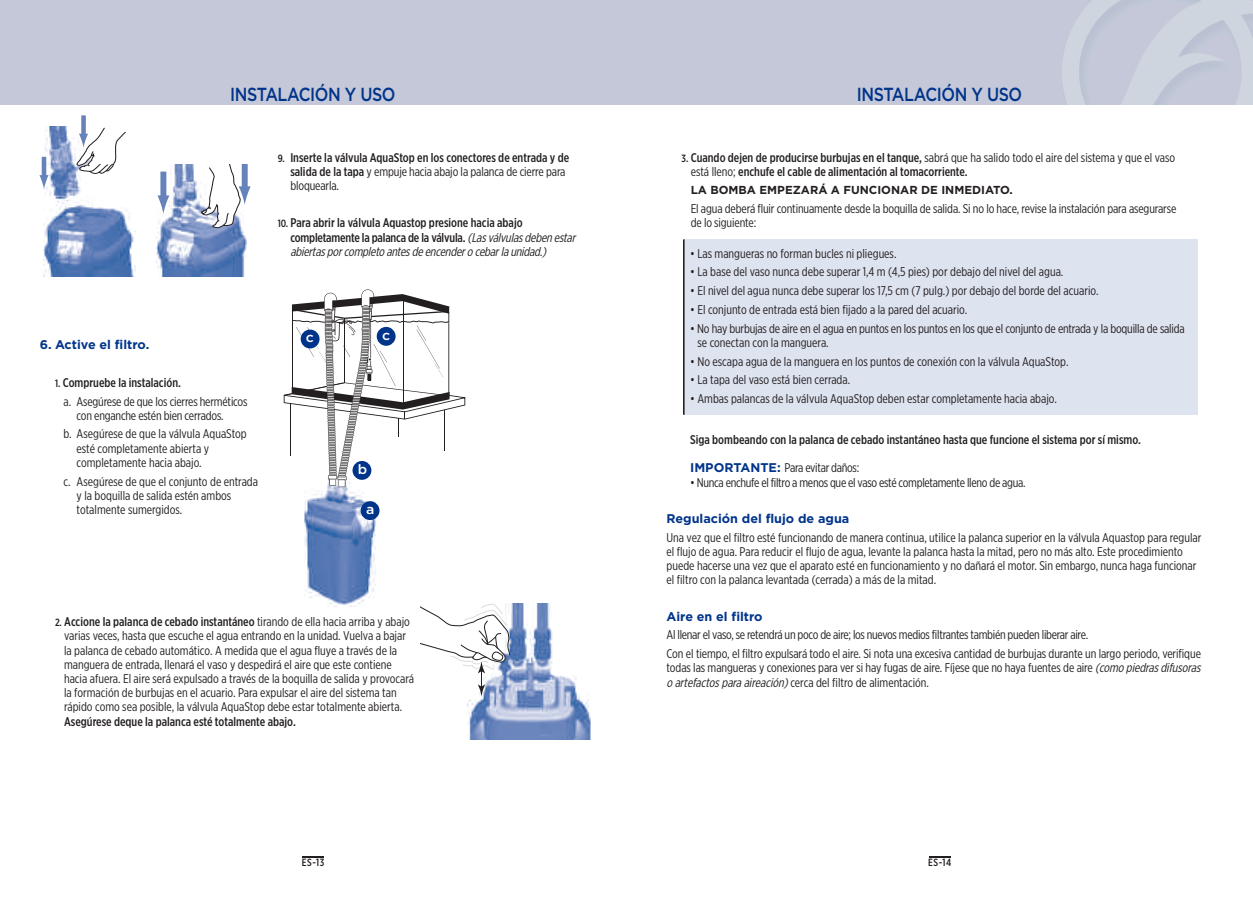
<style>
.page{position:relative;width:1253px;height:897px;background:#fff}
.page>*{position:absolute;margin:0;border:0;box-sizing:border-box;transform-origin:0 0}
.t1{font:500 18.9px "Gotham";letter-spacing:-.025em;color:#00348a;scale:.85 1}
.t2{font:500 13.5px "Gotham";color:#fff;scale:1.05 1}
.t3{font:12.6px/14.1px "Gotham X Narrow";color:#231f20}
.t4{font:500 12.6px/14.2px "Gotham X Narrow";color:#231f20}
.t5{font:12.6px/18.8px "Gotham X Narrow";letter-spacing:-.02em;color:#231f20}
.t6{font:12.6px "Gotham X Narrow";letter-spacing:-.025em;color:#231f20}
.t7{font:700 12.6px "Gotham";color:#00348a}
.t8{font:700 11.55px "Gotham";color:#231f20}
.t9{font:500 10.5px "Gotham X Narrow";letter-spacing:.05em;color:#231f20}
.s1{font-size:10.5px}
.s2{font-weight:400}
.s3{font-weight:400;font-style:italic}
.s4{font-weight:500;font-size:10.5px}
.s5{font-weight:500}
.s6{font-family:"Gotham";font-weight:700;color:#00348a}
.s7{font-style:italic}
</style>
<div class="page">
<hr style="left:929px;top:855px;width:21px;height:2px;background:#231f20">
<hr style="left:302px;top:855px;width:21px;height:2px;background:#231f20">
<img style="left:44px;top:126px;width:92px;height:150px">
<svg style="left:39px;top:157px;width:10px;height:32px"></svg>
<svg style="left:77px;top:115px;width:49px;height:59px"></svg>
<img style="left:156px;top:164px;width:90px;height:112px">
<svg style="left:157px;top:171px;width:12px;height:43px"></svg>
<svg style="left:201px;top:164px;width:50px;height:64px"></svg>
<img style="left:304px;top:487px;width:74px;height:119px">
<svg style="left:284px;top:289px;width:181px;height:198px"></svg>
<img style="left:468px;top:603px;width:123px;height:136px">
<svg style="left:420px;top:603px;width:90px;height:93px"></svg>
<div style="left:301px;top:329px;width:18px;height:19px;background:#00348a;border-radius:50%"></div>
<div style="left:377px;top:327px;width:19px;height:19px;background:#00348a;border-radius:50%"></div>
<div style="left:352px;top:461px;width:19px;height:19px;background:#00348a;border-radius:50%"></div>
<div style="left:361px;top:501px;width:18px;height:19px;background:#00348a;border-radius:50%"></div>
<div style="left:684px;top:239px;width:513px;height:176px;background:#dee3f0"></div>
<hr style="left:683px;top:239px;width:1px;height:176px;background:#231f20">
<h1 class="t1" style="left:230px;top:83px;width:196px">INSTALACIÓN Y USO</h1>
<p class="t4" style="left:290px;top:151px;width:280px;text-indent:-13px"><span class="s1">9.</span> Inserte la válvula AquaStop en los conectores de entrada y de salida de la tapa <span class="s2">y empuje hacia abajo la palanca de cierre para bloquearla.</span></p>
<p class="t4" style="left:290px;top:217px;width:289px;text-indent:-13px"><span class="s1">10.</span> Para abrir la válvula Aquastop presione hacia abajo completamente la palanca de la válvula. <span class="s3">(Lasválvulasdeben estar abiertasporcompleto antesde encendero cebarla unidad.)</span></p>
<p class="t7" style="left:40px;top:337px;width:111px">6. Active el filtro.</p>
<p class="t3" style="left:64px;top:374px;width:185px;line-height:18.8px;text-indent:-9px"><span class="s4">1.</span> <span class="s5">Compruebe la instalación.<br></span>a. Asegúrese de que los cierres herméticos</p>
<p class="t3" style="left:64px;top:407px;width:185px;line-height:18.8px;text-indent:13px">con enganche estén bien cerrados.<br>b. Asegúrese de que la válvula AquaStop</p>
<p class="t3" style="left:77px;top:442px;width:134px">esté completamente abierta y completamente hacia abajo.</p>
<p class="t3" style="left:77px;top:475px;width:183px;text-indent:-13px">c. Asegúrese de que el conjunto de entrada y la boquilla de salida estén ambos totalmente sumergidos.</p>
<p class="t2" style="left:306px;top:329px;width:9px">c</p>
<p class="t2" style="left:382px;top:327px;width:9px">c</p>
<p class="t2" style="left:358px;top:461px;width:11px">b</p>
<p class="t2" style="left:366px;top:501px;width:9px">a</p>
<p class="t3" style="left:64px;top:615px;width:352px;text-indent:-9px"><span class="s4">2.</span> <span class="s5">Accione la palanca de cebado instantáneo</span> tirando de ella hacia arriba y abajo varias veces, hasta que escuche el agua entrando en la unidad. Vuelva a bajar la palanca de cebado automático. A medida que el agua fluye a través de la manguera de entrada, llenará el vaso y despedirá el aire que este contiene hacia afuera. El aire será expulsado a través de la boquilla de salida y provocará la formación de burbujas en el acuario. Para expulsar el aire del sistema tan rápido como sea posible, la válvula AquaStop debe estar totalmente abierta.</p>
<p class="t4" style="left:64px;top:714px;width:233px">Asegúrese deque la palanca esté totalmente abajo.</p>
<h1 class="t1" style="left:857px;top:83px;width:196px">INSTALACIÓN Y USO</h1>
<p class="t4" style="left:691px;top:151px;width:486px;text-indent:-9px"><span class="s1">3.</span> Cuando dejen de producirse burbujas en el tanque, <span class="s2">sabrá que ha salido todo el aire del sistema y que el vaso está lleno;</span> enchufe el cable de alimentación al tomacorriente.</p>
<p class="t8" style="left:691px;top:184px;width:324px">LA BOMBA EMPEZARÁ A FUNCIONAR DE INMEDIATO.</p>
<p class="t3" style="left:691px;top:202px;width:487px">El agua deberá fluir continuamente desde la boquilla de salida. Si no lo hace, revise la instalación para asegurarse de lo siguiente:</p>
<p class="t3" style="left:690px;top:247px;width:208px">• Las mangueras no forman bucles ni pliegues.</p>
<p class="t3" style="left:690px;top:266px;width:375px">• La base del vaso nunca debe superar 1,4 m (4,5 pies) por debajo del nivel del agua.</p>
<p class="t3" style="left:690px;top:284px;width:410px">• El nivel del agua nunca debe superar los 17,5 cm (7 pulg.) por debajo del borde del acuario.</p>
<p class="t3" style="left:690px;top:303px;width:279px">• El conjunto de entrada está bien fijado a la pared del acuario.</p>
<p class="t3" style="left:697px;top:322px;width:489px;text-indent:-7px">• No hay burbujas de aire en el agua en puntos en los puntos en los que el conjunto de entrada y la boquilla de salida se conectan con la manguera.</p>
<p class="t3" style="left:690px;top:355px;width:380px">• No escapa agua de la manguera en los puntos de conexión con la válvula AquaStop.</p>
<p class="t3" style="left:690px;top:373px;width:162px">• La tapa del vaso está bien cerrada.</p>
<p class="t3" style="left:690px;top:392px;width:368px">• Ambas palancas de la válvula AquaStop deben estar completamente hacia abajo.</p>
<p class="t4" style="left:690px;top:433px;width:452px">Siga bombeando con la palanca de cebado instantáneo hasta que funcione el sistema por sí mismo.</p>
<p class="t6" style="left:690px;top:463px;width:171px"><span class="s6">IMPORTANTE:</span> Para evitar daños:</p>
<p class="t6" style="left:690px;top:477px;width:337px">• Nunca enchufe el filtro a menos que el vaso esté completamente lleno de agua.</p>
<p class="t7" style="left:666px;top:511px;width:184px">Regulación del flujo de agua</p>
<p class="t3" style="left:666px;top:531px;width:536px">Una vez que el filtro esté funcionando de manera continua, utilice la palanca superior en la válvula Aquastop para regular el flujo de agua. Para reducir el flujo de agua, levante la palanca hasta la mitad, pero no más alto. Este procedimiento puede hacerse una vez que el aparato esté en funcionamiento y no dañará el motor. Sin embargo, nunca haga funcionar el filtro con la palanca levantada (cerrada) a más de la mitad.</p>
<p class="t7" style="left:666px;top:609px;width:98px">Aire en el filtro</p>
<p class="t5" style="left:666px;top:626px;width:536px">Al llenar el vaso, se retendrá un poco de aire; los nuevos medios filtrantes también pueden liberar aire.<br>Con el tiempo, el filtro expulsará todo el aire. Si nota una excesiva cantidad de burbujas durante un largo periodo, verifique</p>
<p class="t3" style="left:666px;top:661px;width:538px">todas las mangueras y conexiones para ver si hay fugas de aire. Fíjese que no haya fuentes de aire <span class="s7">(como piedras difusoras o artefactos para aireación)</span>cerca del filtro de alimentación.</p>
<p class="t9" style="left:302px;top:858px;width:24px">ES-13</p>
<p class="t9" style="left:928px;top:858px;width:25px">ES-14</p>
</div>
